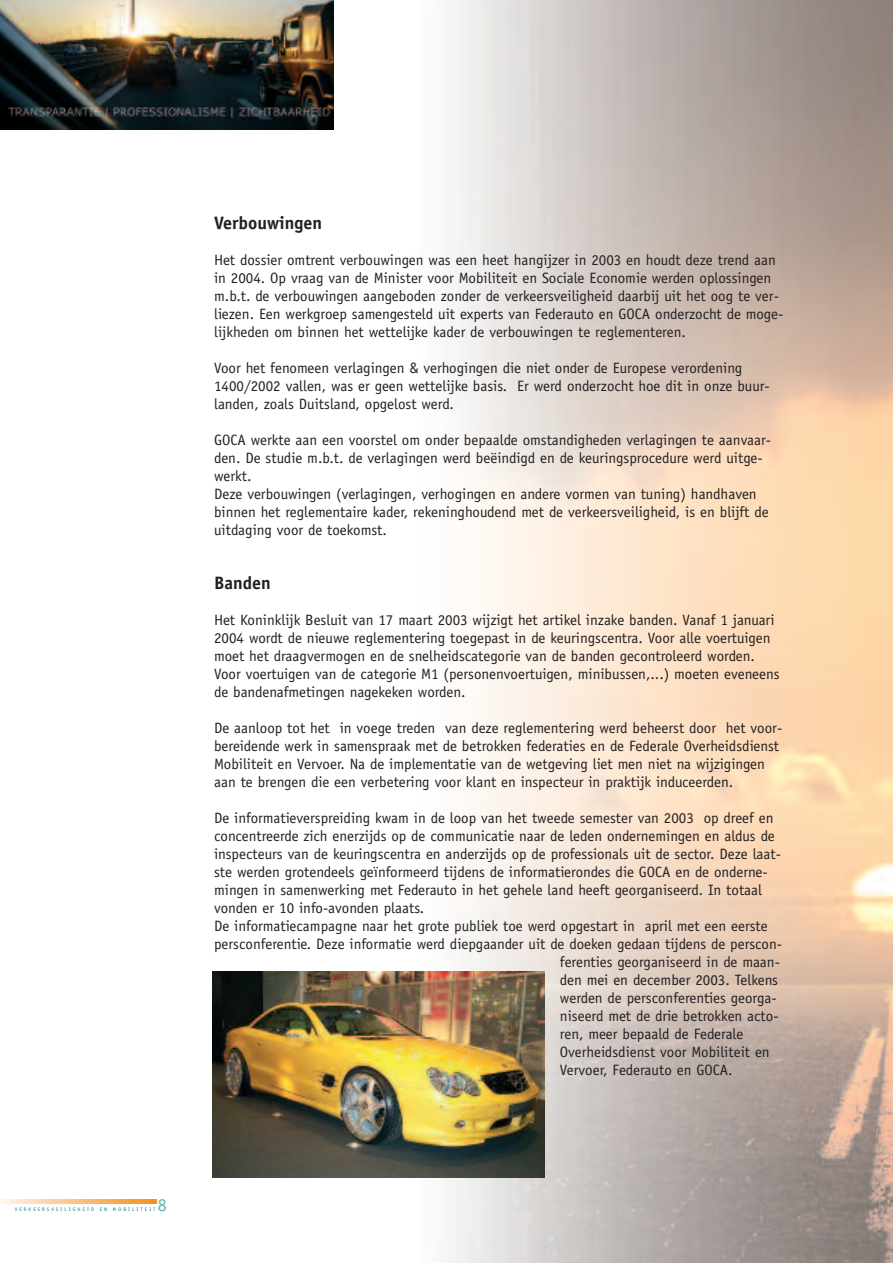
<style>
.page{position:relative;width:893px;height:1263px;background:#fff}
.page>*{position:absolute;margin:0;border:0;box-sizing:border-box;transform-origin:0 0}
.t1{font:700 18px "Officina Sans";color:#231f20}
.t2{font:18px "Officina Sans";color:#64afb8}
.t3{font:15px/18px "Officina Sans";color:#231f20}
.t4{font:5.1px "Officina Sans";letter-spacing:.4em;color:#007b85}
</style>
<div class="page">
<img style="left:403px;top:0;width:490px;height:1263px">
<svg style="left:0;top:1199px;width:157px;height:4px"></svg>
<img style="left:0;top:0;width:334px;height:129px">
<img style="left:213px;top:972px;width:332px;height:206px">
<p class="t1" style="left:214px;top:216px;width:110px">Verbouwingen</p>
<p class="t3" style="left:214px;top:252px;width:571px">Het dossier omtrent verbouwingen was een heet hangijzer in 2003 en houdt deze trend aan in 2004. Op vraag van de Minister voor Mobiliteit en Sociale Economie werden oplossingen m.b.t. de verbouwingen aangeboden zonder de verkeersveiligheid daarbij uit het oog te ver&shy;liezen. Een werkgroep samengesteld uit experts van Federauto en GOCA onderzocht de moge&shy;lijkheden om binnen het wettelijke kader de verbouwingen te reglementeren.</p>
<p class="t3" style="left:214px;top:360px;width:557px">Voor het fenomeen verlagingen &amp; verhogingen die niet onder de Europese verordening<br>1400/2002 vallen, was er geen wettelijke basis. Er werd onderzocht hoe dit in onze buur&shy;landen, zoals Duitsland, opgelost werd.</p>
<p class="t3" style="left:214px;top:432px;width:559px">GOCA werkte aan een voorstel om onder bepaalde omstandigheden verlagingen te aanvaar&shy;den. De studie m.b.t. de verlagingen werd beëindigd en de keuringsprocedure werd uitge&shy;werkt.<br>Deze verbouwingen (verlagingen, verhogingen en andere vormen van tuning) handhaven binnen het reglementaire kader, rekeninghoudend met de verkeersveiligheid, is en blijft de uitdaging voor de toekomst.</p>
<p class="t1" style="left:214px;top:576px;width:58px">Banden</p>
<p class="t3" style="left:214px;top:612px;width:567px">Het Koninklijk Besluit van 17 maart 2003 wijzigt het artikel inzake banden. Vanaf 1 januari 2004 wordt de nieuwe reglementering toegepast in de keuringscentra. Voor alle voertuigen moet het draagvermogen en de snelheidscategorie van de banden gecontroleerd worden.<br>Voor voertuigen van de categorie M1 (personenvoertuigen, minibussen,...) moeten eveneens de bandenafmetingen nagekeken worden.</p>
<p class="t3" style="left:214px;top:720px;width:570px">De aanloop tot het in voege treden van deze reglementering werd beheerst door het voor&shy;bereidende werk in samenspraak met de betrokken federaties en de Federale Overheidsdienst Mobiliteit en Vervoer. Na de implementatie van de wetgeving liet men niet na wijzigingen aan te brengen die een verbetering voor klant en inspecteur in praktijk induceerden.</p>
<p class="t3" style="left:214px;top:810px;width:561px">De informatieverspreiding kwam in de loop van het tweede semester van 2003 op dreef en</p>
<p class="t3" style="left:214px;top:828px;width:562px">concentreerde zich enerzijds op de communicatie naar de leden ondernemingen en aldus de</p>
<p class="t3" style="left:214px;top:846px;width:568px">inspecteurs van de keuringscentra en anderzijds op de professionals uit de sector. Deze laat-</p>
<p class="t3" style="left:214px;top:864px;width:555px">ste werden grotendeels geïnformeerd tijdens de informatierondes die GOCA en de onderne-</p>
<p class="t3" style="left:214px;top:882px;width:549px">mingen in samenwerking met Federauto in het gehele land heeft georganiseerd. In totaal</p>
<p class="t3" style="left:214px;top:900px;width:212px">vonden er 10 info-avonden plaats.</p>
<p class="t3" style="left:214px;top:918px;width:555px">De informatiecampagne naar het grote publiek toe werd opgestart in april met een eerste</p>
<p class="t3" style="left:214px;top:936px;width:570px">persconferentie. Deze informatie werd diepgaander uit de doeken gedaan tijdens de perscon-</p>
<p class="t3" style="left:560px;top:954px;width:222px">ferenties georganiseerd in de maan-</p>
<p class="t3" style="left:560px;top:972px;width:220px">den mei en december 2003. Telkens</p>
<p class="t3" style="left:560px;top:990px;width:218px">werden de persconferenties georga-</p>
<p class="t3" style="left:560px;top:1008px;width:220px">niseerd met de drie betrokken acto-</p>
<p class="t3" style="left:560px;top:1026px;width:185px">ren, meer bepaald de Federale</p>
<p class="t3" style="left:560px;top:1044px;width:211px">Overheidsdienst voor Mobiliteit en</p>
<p class="t3" style="left:560px;top:1062px;width:174px">Vervoer, Federauto en GOCA.</p>
<p class="t4" style="left:15px;top:1207px;width:142px">VERKEERSVEILIGHEID EN MOBILITEIT</p>
<p class="t2" style="left:158px;top:1198px;width:10px">8</p>
</div>
